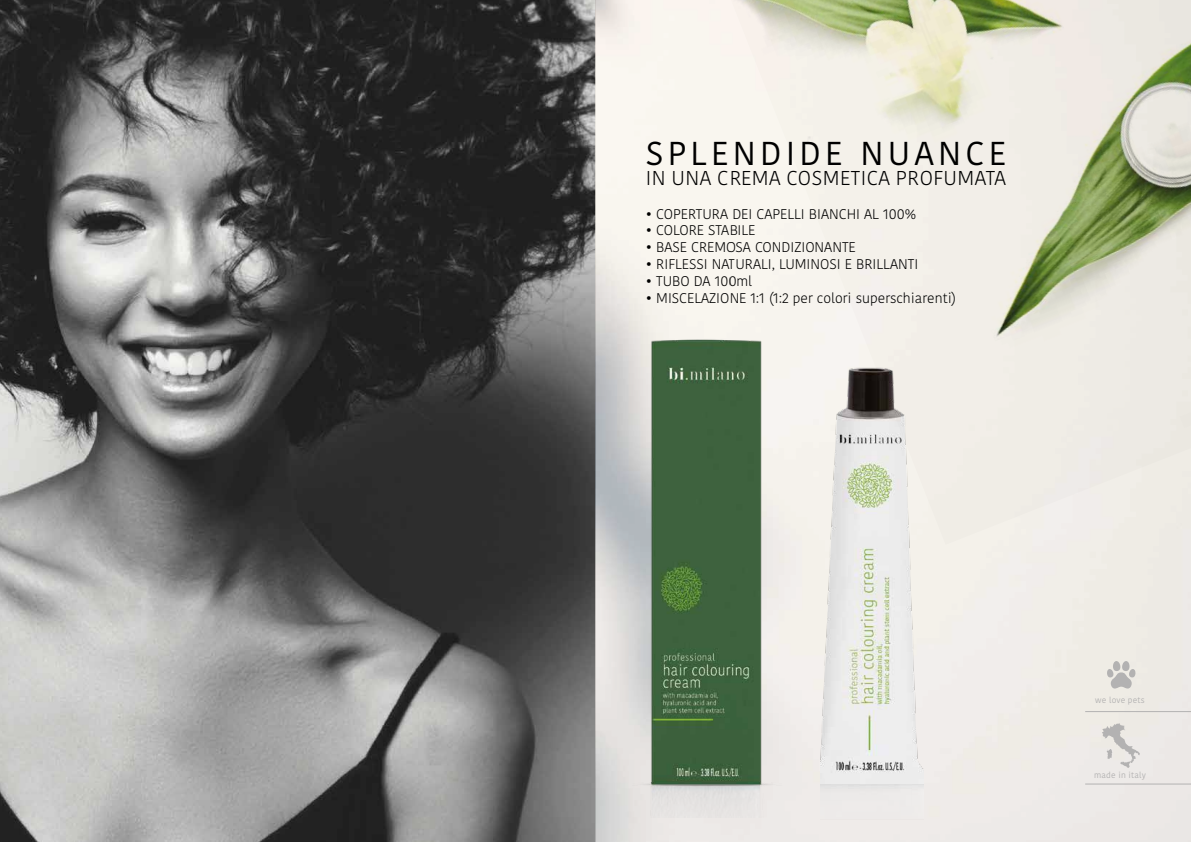
<style>
.page{position:relative;width:1191px;height:842px;background:#fff}
.page>*{position:absolute;margin:0;border:0;box-sizing:border-box;transform-origin:0 0}
.t1{font:33px "Kohinoor Bangla";letter-spacing:.13em;color:#000}
.t2{font:300 20px "Kohinoor Bangla";letter-spacing:.025em;color:#000}
.t3{font:300 14px "Kohinoor Bangla";color:#000}
.t4{font:8.4px "Kohinoor Bangla";letter-spacing:.02em;color:#b3b2b2}
</style>
<div class="page">
<img style="left:0;top:0;width:1191px;height:842px">
<img style="left:610px;top:797px;width:174px;height:21px">
<img style="left:609px;top:292px;width:179px;height:505px">
<img style="left:820px;top:545px;width:103px;height:291px">
<img style="left:820px;top:784px;width:103px;height:35px">
<svg style="left:1106px;top:661px;width:29px;height:27px"></svg>
<svg style="left:1102px;top:723px;width:37px;height:45px;background:#dcdad7"></svg>
<hr style="left:1085px;top:711px;width:106px;height:1px;background:#b3b2b2">
<hr style="left:1085px;top:784px;width:106px;height:1px;background:#b3b2b2">
<img style="left:730px;top:0;width:461px;height:545px">
<h1 class="t1" style="left:646px;top:128px;width:361px">SPLENDIDE NUANCE</h1>
<h2 class="t2" style="left:646px;top:163px;width:362px">IN UNA CREMA COSMETICA PROFUMATA</h2>
<p class="t3" style="left:646px;top:203px;width:272px">• COPERTURA DEI CAPELLI BIANCHI AL 100%</p>
<p class="t3" style="left:646px;top:220px;width:111px">• COLORE STABILE</p>
<p class="t3" style="left:646px;top:237px;width:211px">• BASE CREMOSA CONDIZIONANTE</p>
<p class="t3" style="left:646px;top:254px;width:274px">• RIFLESSI NATURALI, LUMINOSI E BRILLANTI</p>
<p class="t3" style="left:646px;top:271px;width:108px">• TUBO DA 100ml</p>
<p class="t3" style="left:646px;top:287px;width:312px">• MISCELAZIONE 1:1 (1:2 per colori superschiarenti)</p>
<p class="t4" style="left:1095px;top:694px;width:51px">we love pets</p>
<p class="t4" style="left:1094px;top:768px;width:53px">made in italy</p>
</div>
